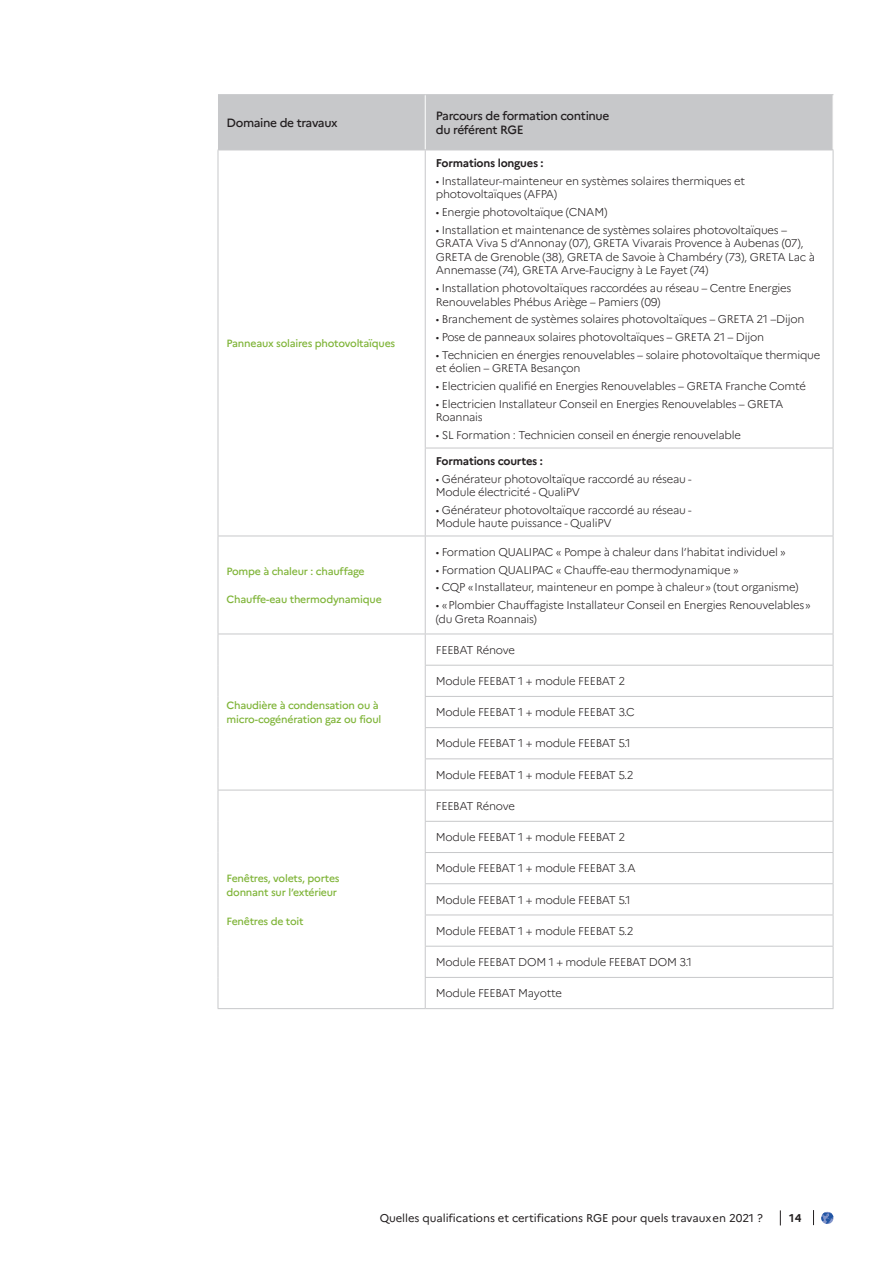
<style>
.page{position:relative;width:893px;height:1263px;background:#fff}
.page>*{position:absolute;margin:0;border:0;box-sizing:border-box;transform-origin:0 0}
.t1{font:500 12px/14.2px "Marianne";letter-spacing:-.03em;color:#231f20}
.t2{font:300 11.25px/13.5px "Marianne";letter-spacing:-.02em;color:#231f20}
.t3{font:11.25px "Marianne";letter-spacing:-.005em;color:#231f20}
.t4{font:700 11.25px "Marianne";letter-spacing:-.02em;color:#231f20}
.t5{font:500 10.5px/14.2px "Marianne";letter-spacing:-.02em;color:#7fb438}
</style>
<div class="page">
<svg style="left:780px;top:1210px;width:1px;height:15px"></svg>
<svg style="left:813px;top:1210px;width:1px;height:15px"></svg>
<svg style="left:821px;top:1212px;width:12px;height:12px"></svg>
<div style="left:218px;top:95px;width:615px;height:55px;background:#c7c8ca"></div>
<svg style="left:219px;top:151px;width:614px;height:857px"></svg>
<hr style="left:218px;top:536px;width:207px;height:1px;background:#c7c8ca">
<hr style="left:218px;top:536px;width:1px;height:98px;background:#c7c8ca">
<hr style="left:425px;top:536px;width:1px;height:98px;background:#c7c8ca">
<hr style="left:218px;top:634px;width:207px;height:1px;background:#c7c8ca">
<hr style="left:425px;top:95px;width:1px;height:55px;background:#fff">
<hr style="left:218px;top:790px;width:207px;height:1px;background:#c7c8ca">
<hr style="left:218px;top:790px;width:1px;height:31px;background:#c7c8ca">
<hr style="left:425px;top:790px;width:1px;height:31px;background:#c7c8ca">
<hr style="left:218px;top:821px;width:1px;height:31px;background:#c7c8ca">
<hr style="left:425px;top:822px;width:1px;height:30px;background:#c7c8ca">
<hr style="left:218px;top:852px;width:1px;height:32px;background:#c7c8ca">
<hr style="left:218px;top:884px;width:1px;height:31px;background:#c7c8ca">
<hr style="left:218px;top:915px;width:1px;height:31px;background:#c7c8ca">
<hr style="left:218px;top:946px;width:1px;height:31px;background:#c7c8ca">
<hr style="left:218px;top:977px;width:1px;height:31px;background:#c7c8ca">
<hr style="left:218px;top:1008px;width:207px;height:1px;background:#c7c8ca">
<hr style="left:425px;top:853px;width:1px;height:30px;background:#c7c8ca">
<hr style="left:425px;top:884px;width:1px;height:30px;background:#c7c8ca">
<hr style="left:425px;top:915px;width:1px;height:31px;background:#c7c8ca">
<hr style="left:425px;top:946px;width:1px;height:31px;background:#c7c8ca">
<hr style="left:425px;top:978px;width:1px;height:30px;background:#c7c8ca">
<hr style="left:218px;top:150px;width:207px;height:1px;background:#c7c8ca">
<hr style="left:425px;top:150px;width:408px;height:1px;background:#c7c8ca">
<hr style="left:218px;top:94px;width:207px;height:1px;background:#c7c8ca">
<hr style="left:425px;top:94px;width:408px;height:1px;background:#c7c8ca">
<hr style="left:218px;top:150px;width:1px;height:298px;background:#c7c8ca">
<hr style="left:218px;top:448px;width:1px;height:88px;background:#c7c8ca">
<hr style="left:218px;top:634px;width:1px;height:31px;background:#c7c8ca">
<hr style="left:218px;top:665px;width:1px;height:31px;background:#c7c8ca">
<hr style="left:218px;top:696px;width:1px;height:32px;background:#c7c8ca">
<hr style="left:218px;top:728px;width:1px;height:31px;background:#c7c8ca">
<hr style="left:218px;top:759px;width:1px;height:31px;background:#c7c8ca">
<hr style="left:425px;top:150px;width:1px;height:298px;background:#c7c8ca">
<hr style="left:833px;top:150px;width:1px;height:298px;background:#c7c8ca">
<hr style="left:425px;top:448px;width:1px;height:88px;background:#c7c8ca">
<hr style="left:833px;top:448px;width:1px;height:88px;background:#c7c8ca">
<hr style="left:425px;top:448px;width:408px;height:1px;background:#c7c8ca">
<hr style="left:425px;top:536px;width:408px;height:1px;background:#c7c8ca">
<hr style="left:833px;top:536px;width:1px;height:98px;background:#c7c8ca">
<hr style="left:425px;top:634px;width:408px;height:1px;background:#c7c8ca">
<hr style="left:425px;top:634px;width:1px;height:31px;background:#c7c8ca">
<hr style="left:833px;top:634px;width:1px;height:31px;background:#c7c8ca">
<hr style="left:425px;top:665px;width:408px;height:1px;background:#c7c8ca">
<hr style="left:425px;top:665px;width:1px;height:31px;background:#c7c8ca">
<hr style="left:833px;top:665px;width:1px;height:31px;background:#c7c8ca">
<hr style="left:425px;top:696px;width:408px;height:1px;background:#c7c8ca">
<hr style="left:425px;top:697px;width:1px;height:30px;background:#c7c8ca">
<hr style="left:833px;top:697px;width:1px;height:30px;background:#c7c8ca">
<hr style="left:425px;top:727px;width:408px;height:1px;background:#c7c8ca">
<hr style="left:425px;top:728px;width:1px;height:30px;background:#c7c8ca">
<hr style="left:833px;top:728px;width:1px;height:30px;background:#c7c8ca">
<hr style="left:425px;top:758px;width:408px;height:1px;background:#c7c8ca">
<hr style="left:425px;top:759px;width:1px;height:31px;background:#c7c8ca">
<hr style="left:833px;top:759px;width:1px;height:31px;background:#c7c8ca">
<hr style="left:833px;top:790px;width:1px;height:31px;background:#c7c8ca">
<hr style="left:833px;top:822px;width:1px;height:30px;background:#c7c8ca">
<hr style="left:833px;top:853px;width:1px;height:30px;background:#c7c8ca">
<hr style="left:833px;top:884px;width:1px;height:30px;background:#c7c8ca">
<hr style="left:833px;top:915px;width:1px;height:31px;background:#c7c8ca">
<hr style="left:833px;top:946px;width:1px;height:31px;background:#c7c8ca">
<hr style="left:833px;top:978px;width:1px;height:30px;background:#c7c8ca">
<hr style="left:425px;top:790px;width:408px;height:1px;background:#c7c8ca">
<hr style="left:425px;top:821px;width:408px;height:1px;background:#c7c8ca">
<hr style="left:425px;top:852px;width:408px;height:1px;background:#c7c8ca">
<hr style="left:425px;top:883px;width:408px;height:1px;background:#c7c8ca">
<hr style="left:425px;top:914px;width:408px;height:1px;background:#c7c8ca">
<hr style="left:425px;top:946px;width:408px;height:1px;background:#c7c8ca">
<hr style="left:425px;top:977px;width:408px;height:1px;background:#c7c8ca">
<hr style="left:425px;top:1008px;width:408px;height:1px;background:#c7c8ca">
<p class="t1" style="left:226px;top:115px;width:113px">Domaine de travaux</p>
<p class="t1" style="left:436px;top:108px;width:175px">Parcours de formation continue du référent RGE</p>
<p class="t5" style="left:226px;top:336px;width:170px">Panneaux solaires photovoltaïques</p>
<p class="t5" style="left:226px;top:564px;width:140px">Pompe à chaleur : chauffage</p>
<p class="t5" style="left:226px;top:592px;width:157px">Chauffe-eau thermodynamique</p>
<p class="t5" style="left:226px;top:698px;width:156px">Chaudière à condensation ou à micro-cogénération gaz ou fioul</p>
<p class="t5" style="left:226px;top:871px;width:115px">Fenêtres, volets, portes donnant sur l’extérieur</p>
<p class="t5" style="left:226px;top:914px;width:79px">Fenêtres de toit</p>
<p class="t4" style="left:436px;top:156px;width:109px">Formations longues :</p>
<p class="t2" style="left:436px;top:174px;width:311px">• Installateur-mainteneur en systèmes solaires thermiques et photovoltaïques (AFPA)</p>
<p class="t2" style="left:436px;top:205px;width:173px">• Energie photovoltaïque (CNAM)</p>
<p class="t2" style="left:436px;top:223px;width:381px">• Installation et maintenance de systèmes solaires photovoltaïques – GRATA Viva 5 d’Annonay (07), GRETA Vivarais Provence à Aubenas (07), GRETA de Grenoble (38), GRETA de Savoie à Chambéry (73), GRETA Lac à Annemasse (74), GRETA Arve-Faucigny à Le Fayet (74)</p>
<p class="t2" style="left:436px;top:281px;width:357px">• Installation photovoltaïques raccordées au réseau – Centre Energies<br>Renouvelables Phébus Ariège – Pamiers (09)</p>
<p class="t2" style="left:436px;top:313px;width:370px">• Branchement de systèmes solaires photovoltaïques – GRETA 21 –Dijon</p>
<p class="t2" style="left:436px;top:330px;width:330px">• Pose de panneaux solaires photovoltaïques – GRETA 21 – Dijon</p>
<p class="t2" style="left:436px;top:348px;width:386px">• Technicien en énergies renouvelables – solaire photovoltaïque thermique et éolien – GRETA Besançon</p>
<p class="t2" style="left:436px;top:379px;width:372px">• Electricien qualifié en Energies Renouvelables – GRETA Franche Comté</p>
<p class="t2" style="left:436px;top:397px;width:349px">• Electricien Installateur Conseil en Energies Renouvelables – GRETA<br>Roannais</p>
<p class="t2" style="left:436px;top:428px;width:307px">• SL Formation : Technicien conseil en énergie renouvelable</p>
<p class="t4" style="left:436px;top:454px;width:109px">Formations courtes :</p>
<p class="t2" style="left:436px;top:472px;width:257px">• Générateur photovoltaïque raccordé au réseau -<br>Module électricité - QualiPV</p>
<p class="t2" style="left:436px;top:503px;width:257px">• Générateur photovoltaïque raccordé au réseau -<br>Module haute puissance - QualiPV</p>
<p class="t2" style="left:436px;top:545px;width:352px">• Formation QUALIPAC « Pompe à chaleur dans l’habitat individuel »</p>
<p class="t2" style="left:436px;top:563px;width:304px">• Formation QUALIPAC « Chauffe-eau thermodynamique »</p>
<p class="t2" style="left:436px;top:580px;width:364px">• CQP «Installateur, mainteneur en pompe à chaleur» (tout organisme)</p>
<p class="t2" style="left:436px;top:598px;width:377px">• «Plombier Chauffagiste Installateur Conseil en Energies Renouvelables» (du Greta Roannais)</p>
<p class="t2" style="left:436px;top:643px;width:81px">FEEBAT Rénove</p>
<p class="t2" style="left:436px;top:674px;width:191px">Module FEEBAT 1 + module FEEBAT 2</p>
<p class="t2" style="left:436px;top:705px;width:201px">Module FEEBAT 1 + module FEEBAT 3.C</p>
<p class="t2" style="left:436px;top:737px;width:196px">Module FEEBAT 1 + module FEEBAT 5.1</p>
<p class="t2" style="left:436px;top:768px;width:199px">Module FEEBAT 1 + module FEEBAT 5.2</p>
<p class="t2" style="left:436px;top:799px;width:81px">FEEBAT Rénove</p>
<p class="t2" style="left:436px;top:830px;width:191px">Module FEEBAT 1 + module FEEBAT 2</p>
<p class="t2" style="left:436px;top:861px;width:201px">Module FEEBAT 1 + module FEEBAT 3.A</p>
<p class="t2" style="left:436px;top:893px;width:196px">Module FEEBAT 1 + module FEEBAT 5.1</p>
<p class="t2" style="left:436px;top:924px;width:199px">Module FEEBAT 1 + module FEEBAT 5.2</p>
<p class="t2" style="left:436px;top:955px;width:258px">Module FEEBAT DOM 1 + module FEEBAT DOM 3.1</p>
<p class="t2" style="left:436px;top:986px;width:128px">Module FEEBAT Mayotte</p>
<p class="t3" style="left:380px;top:1211px;width:385px">Quelles qualifications et certifications RGE pour quels travauxen 2021 ?</p>
<p class="t4" style="left:789px;top:1211px;width:14px">14</p>
</div>
